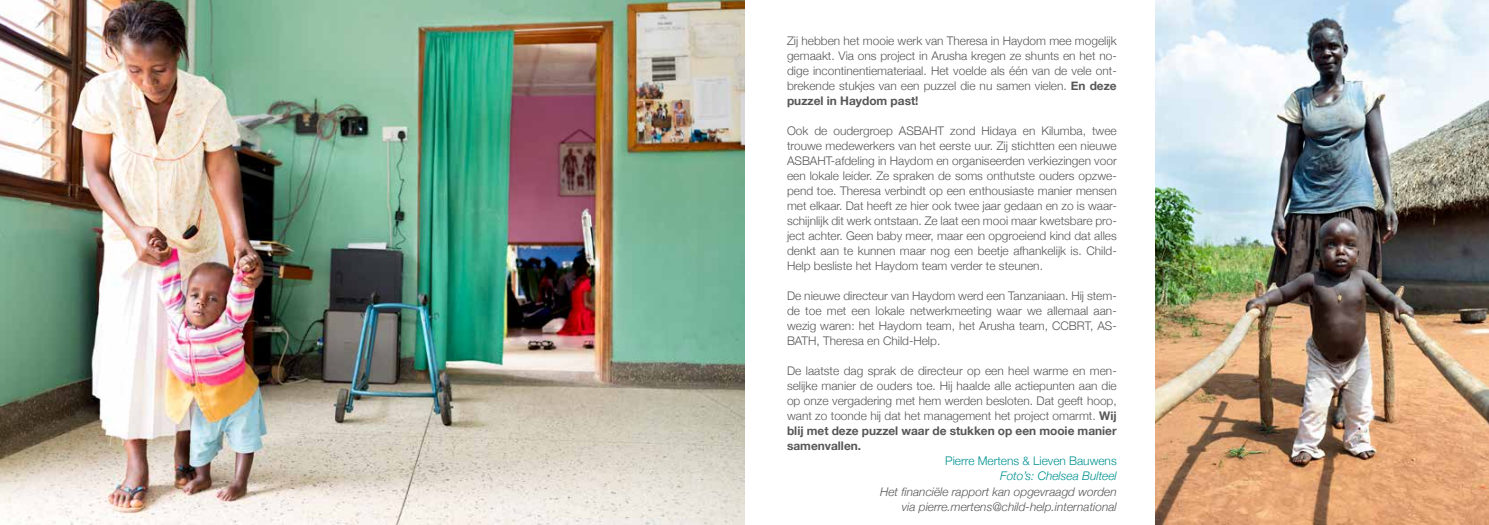
<style>
.page{position:relative;width:1489px;height:525px;background:#fff}
.page>*{position:absolute;margin:0;border:0;box-sizing:border-box;transform-origin:0 0}
.t1{font:300 11.88px/15px "Helvetica Neue";color:#575757;text-align:justify}
.t2{font:italic 300 11.88px/15px "Helvetica Neue";color:#575757;text-align:right}
.t3{font:300 11.88px "Helvetica Neue";color:#009192}
.t4{font:italic 300 11.88px "Helvetica Neue";color:#009192}
.s1{font-weight:700}
</style>
<div class="page">
<img style="left:0;top:0;width:744px;height:524px">
<img style="left:1155px;top:0;width:333px;height:524px">
<p class="t1" style="left:787px;top:32px;width:331px">Zij hebben het mooie werk van Theresa in Haydom mee mogelijk gemaakt. Via ons project in Arusha kregen ze shunts en het no&shy;dige incontinentiemateriaal. Het voelde als één van de vele ont&shy;brekende stukjes van een puzzel die nu samen vielen. <span class="s1">En deze puzzel in Haydom past!</span></p>
<p class="t1" style="left:787px;top:122px;width:331px">Ook de oudergroep ASBAHT zond Hidaya en Kilumba, twee trouwe medewerkers van het eerste uur. Zij stichtten een nieuwe ASBAHT-afdeling in Haydom en organiseerden verkiezingen voor een lokale leider. Ze spraken de soms onthutste ouders opzwe&shy;pend toe. Theresa verbindt op een enthousiaste manier mensen met elkaar. Dat heeft ze hier ook twee jaar gedaan en zo is waar&shy;schijnlijk dit werk ontstaan. Ze laat een mooi maar kwetsbare pro&shy;ject achter. Geen baby meer, maar een opgroeiend kind dat alles denkt aan te kunnen maar nog een beetje afhankelijk is. Child-Help besliste het Haydom team verder te steunen.</p>
<p class="t1" style="left:787px;top:287px;width:331px">De nieuwe directeur van Haydom werd een Tanzaniaan. Hij stem&shy;de toe met een lokale netwerkmeeting waar we allemaal aan&shy;wezig waren: het Haydom team, het Arusha team, CCBRT, AS-BATH, Theresa en Child-Help.</p>
<p class="t1" style="left:787px;top:362px;width:331px">De laatste dag sprak de directeur op een heel warme en men&shy;selijke manier de ouders toe. Hij haalde alle actiepunten aan die op onze vergadering met hem werden besloten. Dat geeft hoop, want zo toonde hij dat het management het project omarmt. <span class="s1">Wij blij met deze puzzel waar de stukken op een mooie manier samenvallen.</span></p>
<p class="t3" style="left:945px;top:451px;width:173px">Pierre Mertens &amp; Lieven Bauwens</p>
<p class="t4" style="left:1000px;top:466px;width:118px">Foto’s: Chelsea Bulteel</p>
<p class="t2" style="left:880px;top:482px;width:238px">Het financiële rapport kan opgevraagd worden via pierre.mertens@child-help.international</p>
</div>
